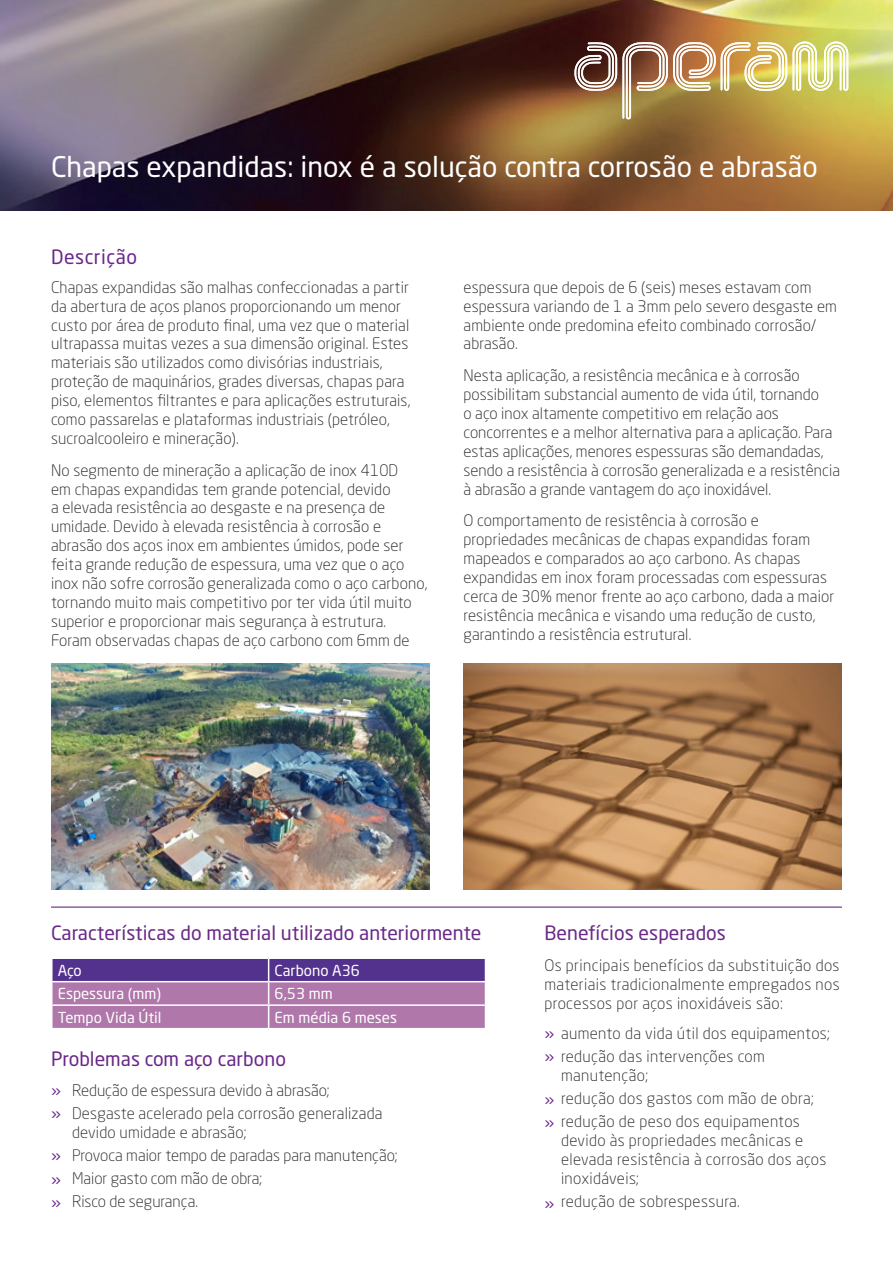
<style>
.page{position:relative;width:893px;height:1263px;background:#fff}
.page>*{position:absolute;margin:0;border:0;box-sizing:border-box;transform-origin:0 0}
.t1{font:28.2px "Neo Sans Std";color:#fff}
.t2{font:19.5px "Neo Sans Std";color:#6a2889}
.t3{font:19.5px "Neo Sans Std";letter-spacing:.025em;color:#6a2889}
.t4{font:300 15.75px/18.9px "Neo Sans Std";letter-spacing:.01em;color:#231f20}
.t5{font:15.75px/23.1px "Neo Sans Std";color:#6a2889}
.t6{font:15px "Neo Sans Std";color:#fff}
.s1{font-weight:400;color:#6a2889}
</style>
<div class="page">
<img style="left:0;top:0;width:893px;height:211px">
<img style="left:574px;top:42px;width:274px;height:77px">
<svg style="left:52px;top:958px;width:434px;height:71px;background:#986ba7"></svg>
<hr style="left:51px;top:981px;width:218px;height:1px;background:#fff">
<hr style="left:269px;top:981px;width:217px;height:1px;background:#fff">
<img style="left:51px;top:663px;width:378px;height:227px">
<img style="left:463px;top:663px;width:379px;height:227px">
<hr style="left:51px;top:906px;width:791px;height:2px;background:#6a2889">
<h1 class="t1" style="left:51px;top:149px;width:768px">Chapas expandidas: inox é a solução contra corrosão e abrasão</h1>
<p class="t3" style="left:51px;top:245px;width:87px">Descrição</p>
<p class="t4" style="left:51px;top:277px;width:361px">Chapas expandidas são malhas confeccionadas a partir da abertura de aços planos proporcionando um menor custo por área de produto final, uma vez que o material ultrapassa muitas vezes a sua dimensão original. Estes materiais são utilizados como divisórias industriais, proteção de maquinários, grades diversas, chapas para piso, elementos filtrantes e para aplicações estruturais, como passarelas e plataformas industriais (petróleo, sucroalcooleiro e mineração).</p>
<p class="t4" style="left:51px;top:460px;width:378px">No segmento de mineração a aplicação de inox 410D<br>em chapas expandidas tem grande potencial, devido<br>a elevada resistência ao desgaste e na presença de umidade. Devido à elevada resistência à corrosão e abrasão dos aços inox em ambientes úmidos, pode ser feita grande redução de espessura, uma vez que o aço inox não sofre corrosão generalizada como o aço carbono, tornando muito mais competitivo por ter vida útil muito superior e proporcionar mais segurança à estrutura.<br>Foram observadas chapas de aço carbono com 6mm de</p>
<p class="t4" style="left:463px;top:277px;width:375px">espessura que depois de 6 (seis) meses estavam com espessura variando de 1 a 3mm pelo severo desgaste em ambiente onde predomina efeito combinado corrosão/ abrasão.</p>
<p class="t4" style="left:463px;top:366px;width:378px">Nesta aplicação, a resistência mecânica e à corrosão possibilitam substancial aumento de vida útil, tornando<br>o aço inox altamente competitivo em relação aos concorrentes e a melhor alternativa para a aplicação. Para estas aplicações, menores espessuras são demandadas, sendo a resistência à corrosão generalizada e a resistência à abrasão a grande vantagem do aço inoxidável.</p>
<p class="t4" style="left:463px;top:511px;width:372px">O comportamento de resistência à corrosão e propriedades mecânicas de chapas expandidas foram mapeados e comparados ao aço carbono. As chapas expandidas em inox foram processadas com espessuras cerca de 30% menor frente ao aço carbono, dada a maior resistência mecânica e visando uma redução de custo, garantindo a resistência estrutural.</p>
<p class="t2" style="left:51px;top:920px;width:432px">Características do material utilizado anteriormente</p>
<p class="t6" style="left:58px;top:961px;width:25px">Aço</p>
<p class="t6" style="left:275px;top:961px;width:87px">Carbono A36</p>
<p class="t6" style="left:58px;top:984px;width:105px">Espessura (mm)</p>
<p class="t6" style="left:275px;top:984px;width:60px">6,53 mm</p>
<p class="t6" style="left:58px;top:1008px;width:105px">Tempo Vida Útil</p>
<p class="t6" style="left:275px;top:1008px;width:124px">Em média 6 meses</p>
<p class="t2" style="left:51px;top:1047px;width:236px">Problemas com aço carbono</p>
<p class="t4" style="left:72px;top:1078px;width:312px;line-height:23.1px">Redução de espessura devido à abrasão;<br>Desgaste acelerado pela corrosão generalizada</p>
<p class="t4" style="left:72px;top:1120px;width:327px;line-height:23.1px">devido umidade e abrasão;<br>Provoca maior tempo de paradas para manutenção;<br>Maior gasto com mão de obra;<br>Risco de segurança.</p>
<p class="t5" style="left:51px;top:1078px;width:11px">» »</p>
<p class="t5" style="left:51px;top:1144px;width:11px;text-align:justify">» » »</p>
<p class="t2" style="left:544px;top:920px;width:183px">Benefícios esperados</p>
<p class="t4" style="left:544px;top:956px;width:297px;text-align:justify">Os principais benefícios da substituição dos materiais tradicionalmente empregados nos processos por aços inoxidáveis são:</p>
<p class="t4" style="left:544px;top:1022px;width:287px;line-height:23.1px"><span class="s1">»</span> aumento da vida útil dos equipamentos; <span class="s1">»</span> redução das intervenções com</p>
<p class="t4" style="left:544px;top:1064px;width:271px;line-height:23.1px;text-indent:16px">manutenção;<br><span class="s1">»</span> redução dos gastos com mão de obra; <span class="s1">»</span> redução de peso dos equipamentos</p>
<p class="t4" style="left:561px;top:1131px;width:267px">devido às propriedades mecânicas e elevada resistência à corrosão dos aços inoxidáveis;</p>
<p class="t4" style="left:544px;top:1192px;width:197px"><span class="s1">»</span> redução de sobrespessura.</p>
</div>
